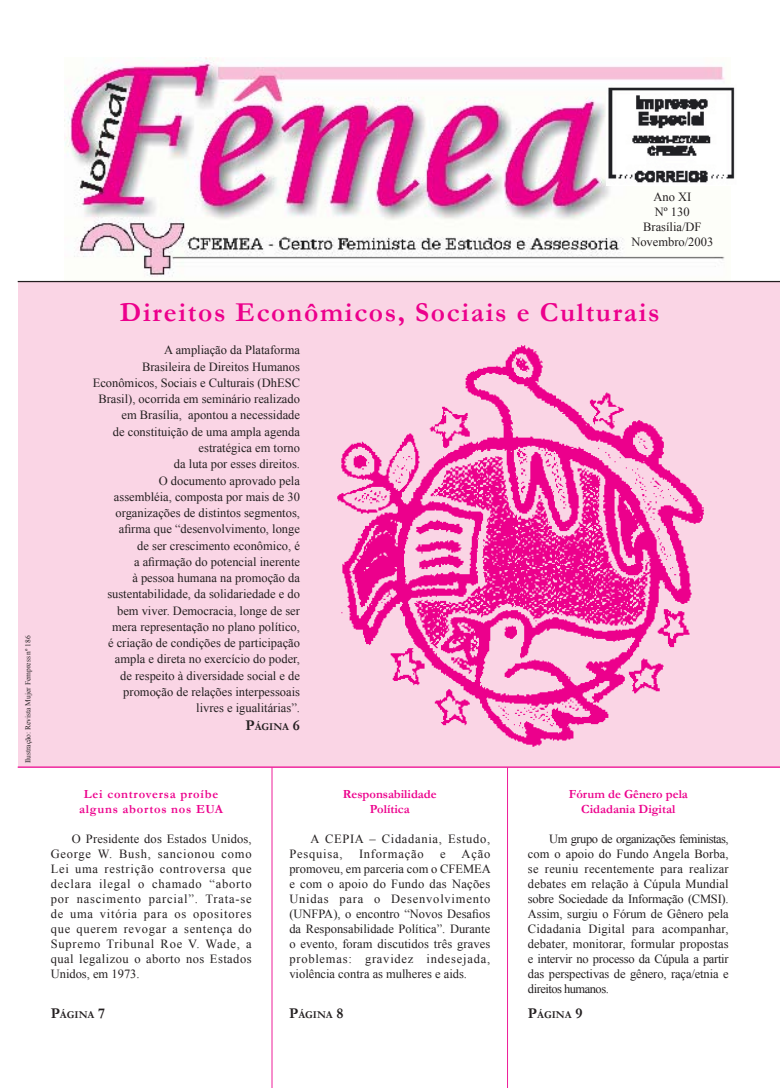
<style>
.page{position:relative;width:780px;height:1088px;background:#fff}
.page>*{position:absolute;margin:0;border:0;box-sizing:border-box;transform-origin:0 0}
.t1{font:700 27.5px "Garamond";letter-spacing:.06em;color:#ec008c}
.t2{font:12.5px/15px "Times New Roman";color:#231f20;text-align:justify}
.t3{font:700 12.5px/15px "Garamond";color:#ec008c;text-align:center}
.t4{font:700 12.5px/15px "Garamond";letter-spacing:.06em;color:#ec008c;text-align:center}
.t5{font:12.5px/15px "Times New Roman";letter-spacing:.055em;color:#231f20}
.t6{font:12.5px "Times New Roman";letter-spacing:.06em;color:#231f20}
.t7{font:700 10.5px "Garamond";color:#231f20}
.t8{font:7.5px "Times New Roman";color:#231f20}
.s1{font-size:15px}
</style>
<div class="page">
<div style="left:18px;top:281px;width:762px;height:485px;background:#fad5e5"></div>
<img style="left:65px;top:57px;width:665px;height:224px">
<img style="left:606px;top:84px;width:129px;height:101px">
<hr style="left:18px;top:281px;width:762px;height:1px;background:#231f20">
<img style="left:337px;top:345px;width:367px;height:402px">
<hr style="left:18px;top:766px;width:762px;height:1px;background:#ec008c">
<hr style="left:272px;top:767px;width:1px;height:320px;background:#ec008c">
<hr style="left:507px;top:767px;width:1px;height:320px;background:#ec008c">
<p class="t2" style="left:631px;top:189px;width:83px;text-align:center">Ano XI<br>Nº 130<br>Brasília/DF<br>Novembro/2003</p>
<p class="t8" style="left:24px;top:763px;width:129px;rotate:-90deg">Ilustração: Revista Mujer Fempress nº 186</p>
<h1 class="t1" style="left:120px;top:297px;width:541px">Direitos Econômicos, Sociais e Culturais</h1>
<p class="t2" style="left:93px;top:342px;width:209px;line-height:16.2px;text-align:right">A ampliação da Plataforma<br>Brasileira de Direitos Humanos Econômicos, Sociais e Culturais (DhESC Brasil), ocorrida em seminário realizado em Brasília, apontou a necessidade<br>de constituição de uma ampla agenda estratégica em torno<br>da luta por esses direitos.<br>O documento aprovado pela<br>assembléia, composta por mais de 30 organizações de distintos segmentos, afirma que “desenvolvimento, longe<br>de ser crescimento econômico, é<br>a afirmação do potencial inerente<br>à pessoa humana na promoção da sustentabilidade, da solidariedade e do bem viver. Democracia, longe de ser mera representação no plano político,<br>é criação de condições de participação ampla e direta no exercício do poder,<br>de respeito à diversidade social e de promoção de relações interpessoais livres e igualitárias”.</p>
<p class="t7" style="left:246px;top:720px;width:56px"><span class="s1">P</span>ÁGINA <span class="s1">6</span></p>
<p class="t4" style="left:79px;top:786px;width:145px">Lei controversa proíbe alguns abortos nos EUA</p>
<p class="t2" style="left:51px;top:831px;width:202px;text-indent:21px">O Presidente dos Estados Unidos, George W. Bush, sancionou como Lei uma restrição controversa que declara ilegal o chamado “aborto por nascimento parcial”. Trata-se de uma vitória para os opositores que querem revogar a sentença do Supremo Tribunal Roe V. Wade, a qual legalizou o aborto nos Estados Unidos, em 1973.</p>
<p class="t3" style="left:343px;top:786px;width:95px">Responsabilidade<br>Política</p>
<p class="t5" style="left:289px;top:831px;width:202px;text-indent:21px">A CEPIA – Cidadania, Estudo,<br>Pesquisa,</p>
<p class="t6" style="left:359px;top:846px;width:66px">Informação</p>
<p class="t2" style="left:440px;top:846px;width:7px">e</p>
<p class="t2" style="left:289px;top:846px;width:203px;text-indent:172px">Ação promoveu, em parceria com o CFEMEA e com o apoio do Fundo das Nações Unidas para o Desenvolvimento (UNFPA), o encontro “Novos Desafios da Responsabilidade Política”. Durante o evento, foram discutidos três graves problemas: gravidez indesejada, violência contra as mulheres e aids.</p>
<p class="t3" style="left:569px;top:786px;width:121px">Fórum de Gênero pela<br>Cidadania Digital</p>
<p class="t2" style="left:528px;top:831px;width:202px;text-indent:21px">Um grupo de organizações feministas, com o apoio do Fundo Angela Borba, se reuniu recentemente para realizar debates em relação à Cúpula Mundial sobre Sociedade da Informação (CMSI).<br>Assim, surgiu o Fórum de Gênero pela Cidadania Digital para acompanhar, debater, monitorar, formular propostas e intervir no processo da Cúpula a partir das perspectivas de gênero, raça/etnia e direitos humanos.</p>
<p class="t7" style="left:51px;top:1008px;width:56px"><span class="s1">P</span>ÁGINA <span class="s1">7</span></p>
<p class="t7" style="left:289px;top:1008px;width:56px"><span class="s1">P</span>ÁGINA <span class="s1">8</span></p>
<p class="t7" style="left:528px;top:1008px;width:56px"><span class="s1">P</span>ÁGINA <span class="s1">9</span></p>
</div>
